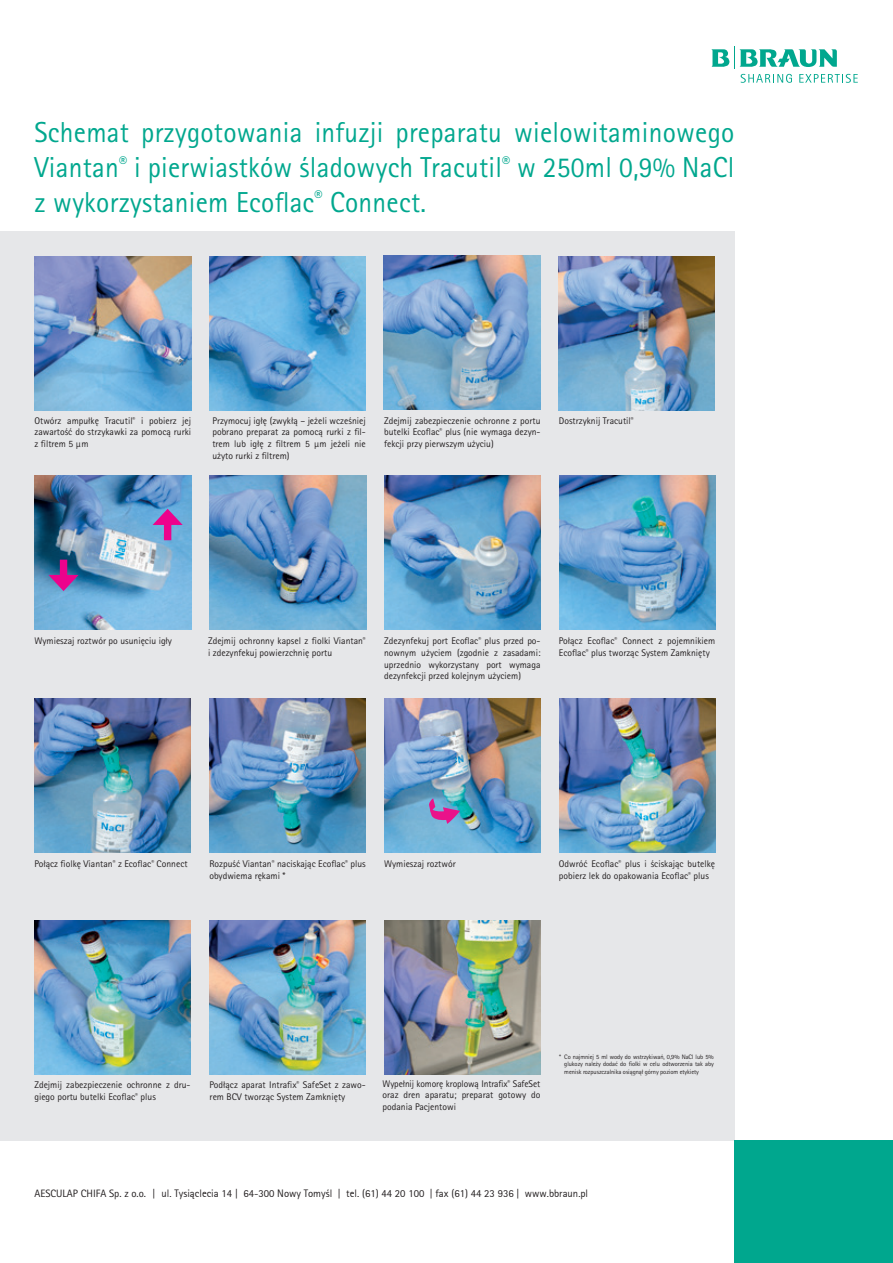
<style>
.page{position:relative;width:893px;height:1263px;background:#fff}
.page>*{position:absolute;margin:0;border:0;box-sizing:border-box;transform-origin:0 0}
.t1{font:28.95px/34.7px "Rotis Sans Serif Pro";letter-spacing:.01em;color:#00a78e;text-align:justify;scale:.95 1}
.t2{font:10.65px "Rotis Sans Serif Pl";color:#231f20}
.t3{font:9.6px/11.6px "Rotis Sans Serif Pro";color:#231f20}
.t4{font:6.45px/7.6px "Rotis Sans Serif Pro";letter-spacing:-.01em;color:#231f20;text-align:justify}
.s1{font-family:"Rotis Sans Serif Pro"}
</style>
<div class="page">
<div style="left:0;top:231px;width:734px;height:910px;background:#e6e7e9"></div>
<img style="left:35px;top:256px;width:156px;height:154px">
<img style="left:209px;top:256px;width:157px;height:154px">
<img style="left:384px;top:256px;width:156px;height:153px">
<img style="left:558px;top:256px;width:157px;height:154px">
<img style="left:210px;top:476px;width:156px;height:154px">
<img style="left:384px;top:476px;width:157px;height:154px">
<img style="left:559px;top:476px;width:156px;height:154px">
<img style="left:34px;top:699px;width:157px;height:154px">
<img style="left:209px;top:699px;width:157px;height:154px">
<img style="left:384px;top:699px;width:156px;height:154px">
<img style="left:559px;top:699px;width:156px;height:154px">
<img style="left:34px;top:920px;width:157px;height:154px">
<img style="left:209px;top:920px;width:157px;height:154px">
<img style="left:384px;top:920px;width:156px;height:154px">
<div style="left:734px;top:1141px;width:159px;height:122px;background:#00a78e"></div>
<svg style="left:711px;top:47px;width:147px;height:36px"></svg>
<img style="left:35px;top:476px;width:156px;height:154px">
<div style="left:164px;top:519px;width:7px;height:21px;background:#ed028c"></div>
<svg style="left:153px;top:509px;width:30px;height:16px"></svg>
<div style="left:60px;top:560px;width:7px;height:21px;background:#ed028c"></div>
<svg style="left:48px;top:575px;width:31px;height:16px"></svg>
<svg style="left:429px;top:798px;width:31px;height:26px"></svg>
<h1 class="t1" style="left:34px;top:116px;width:738px">Schemat przygotowania infuzji preparatu wielowitaminowego Viantan<sup>®</sup> i pierwiastków śladowych Tracutil<sup>®</sup> w 250ml 0,9% NaCl z wykorzystaniem Ecoflac<sup>®</sup> Connect.</h1>
<p class="t3" style="left:34px;top:415px;width:158px;text-align:justify">Otwórz ampułkę Tracutil<sup>®</sup> i pobierz jej zawartość do strzykawki za pomocą rurki z filtrem 5 μm</p>
<p class="t3" style="left:212px;top:415px;width:155px;text-align:justify">Przymocuj igłę (zwykłą – jeżeli wcześniej pobrano preparat za pomocą rurki z fil&shy;trem lub igłę z filtrem 5 μm jeżeli nie użyto rurki z filtrem)</p>
<p class="t3" style="left:384px;top:415px;width:158px;text-align:justify">Zdejmij zabezpieczenie ochronne z portu butelki Ecoflac<sup>®</sup> plus (nie wymaga dezyn&shy;fekcji przy pierwszym użyciu)</p>
<p class="t3" style="left:559px;top:415px;width:76px">Dostrzyknij Tracutil<sup>®</sup></p>
<p class="t3" style="left:34px;top:635px;width:139px">Wymieszaj roztwór po usunięciu igły</p>
<p class="t3" style="left:208px;top:635px;width:159px">Zdejmij ochronny kapsel z fiolki Viantan<sup>® </sup>i zdezynfekuj powierzchnię portu</p>
<p class="t3" style="left:384px;top:635px;width:158px;text-align:justify">Zdezynfekuj port Ecoflac<sup>®</sup> plus przed po&shy;nownym użyciem (zgodnie z zasadami: uprzednio wykorzystany port wymaga dezynfekcji przed kolejnym użyciem)</p>
<p class="t3" style="left:559px;top:635px;width:158px">Połącz Ecoflac<sup>®</sup> Connect z pojemnikiem<br>Ecoflac<sup>®</sup> plus tworząc System Zamknięty</p>
<p class="t3" style="left:34px;top:858px;width:155px">Połącz fiolkę Viantan<sup>®</sup> z Ecoflac<sup>®</sup> Connect</p>
<p class="t3" style="left:209px;top:858px;width:158px">Rozpuść Viantan<sup>®</sup> naciskając Ecoflac<sup>®</sup> plus obydwiema rękami *</p>
<p class="t3" style="left:384px;top:858px;width:73px">Wymieszaj roztwór</p>
<p class="t3" style="left:559px;top:858px;width:158px">Odwróć Ecoflac<sup>®</sup> plus i ściskając butelkę pobierz lek do opakowania Ecoflac<sup>®</sup> plus</p>
<p class="t3" style="left:34px;top:1079px;width:158px">Zdejmij zabezpieczenie ochronne z dru&shy;giego portu butelki Ecoflac<sup>®</sup> plus</p>
<p class="t3" style="left:210px;top:1079px;width:158px">Podłącz aparat Intrafix<sup>®</sup> SafeSet z zawo&shy;rem BCV tworząc System Zamknięty</p>
<p class="t3" style="left:383px;top:1078px;width:159px;text-align:justify">Wypełnij komorę kroplową Intrafix<sup>®</sup> SafeSet oraz dren aparatu; preparat gotowy do podania Pacjentowi</p>
<p class="t4" style="left:564px;top:1053px;width:151px;text-indent:-5px">* Co najmniej 5 ml wody do wstrzykiwań, 0,9% NaCl lub 5% glukozy należy dodać do fiolki w celu odtworzenia tak aby menisk rozpuszczalnika osiągnął górny poziom etykiety</p>
<p class="t2" style="left:34px;top:1187px;width:555px"><span class="s1">AESCULAP CHIFA Sp. z o.o.</span> | ul. Tysi¹clecia 14 | 64-300 Nowy Tomyœl | tel. (61) 44 20 100 | fax (61) 44 23 936 | www.bbraun.pl</p>
</div>
